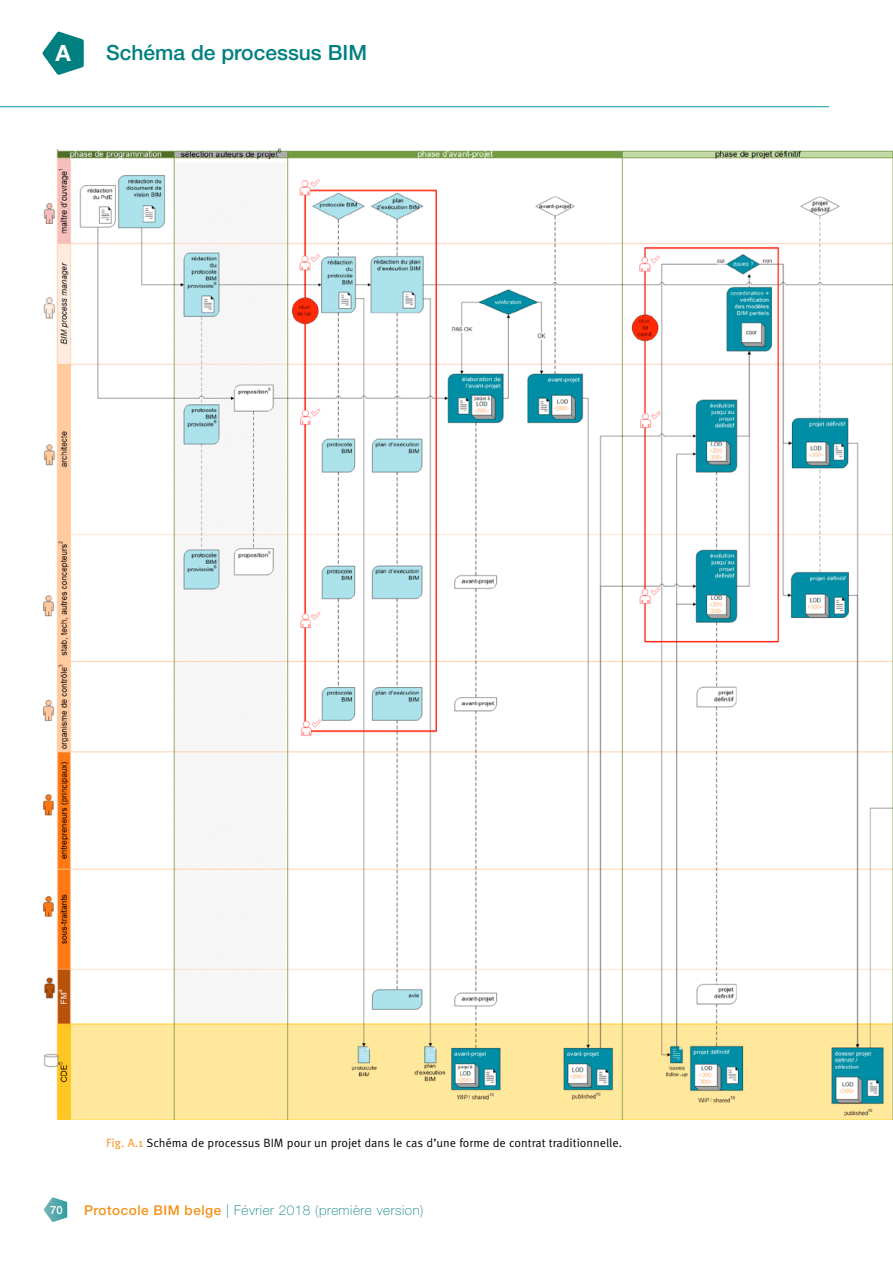
<style>
.page{position:relative;width:893px;height:1263px;background:#fff}
.page>*{position:absolute;margin:0;border:0;box-sizing:border-box;transform-origin:0 0}
.t1{font:700 22.5px "Helvetica Neue LT Std";color:#fff}
.t2{font:500 21px "Helvetica Neue LT Std";color:#007f81}
.t3{font:100 13.5px "Helvetica Neue LT Std";letter-spacing:.04em;color:#007f81}
.Picture_name{font:12px "Meta Pro";color:#000}
.t4{font:500 11.25px "Helvetica Neue LT Std";color:#fff}
.s1{color:#f39219}
.s2{font-weight:500;color:#f39219}
</style>
<div class="page">
<hr style="left:0;top:106px;width:829px;height:1px;background:#00a09a">
<svg style="left:44px;top:1197px;width:23px;height:25px"></svg>
<svg style="left:42px;top:32px;width:42px;height:43px"></svg>
<img style="left:43px;top:148px;width:850px;height:971px">
<div style="left:55px;top:139px;width:204px;height:10px;background:#fff"></div>
<h1 class="t1" style="left:55px;top:40px;width:17px">A</h1>
<h2 class="t2" style="left:106px;top:40px;width:262px">Schéma de processus BIM</h2>
<p class="t4" style="left:50px;top:1203px;width:14px">70</p>
<p class="Picture_name" style="left:106px;top:1135px;width:517px"><span class="s1">Fig. A.1</span> Schéma de processus BIM pour un projet dans le cas d’une forme de contrat traditionnelle.</p>
<p class="t3" style="left:84px;top:1202px;width:341px"><span class="s2">Protocole BIM belge</span> | Février 2018 (première version)</p>
</div>
